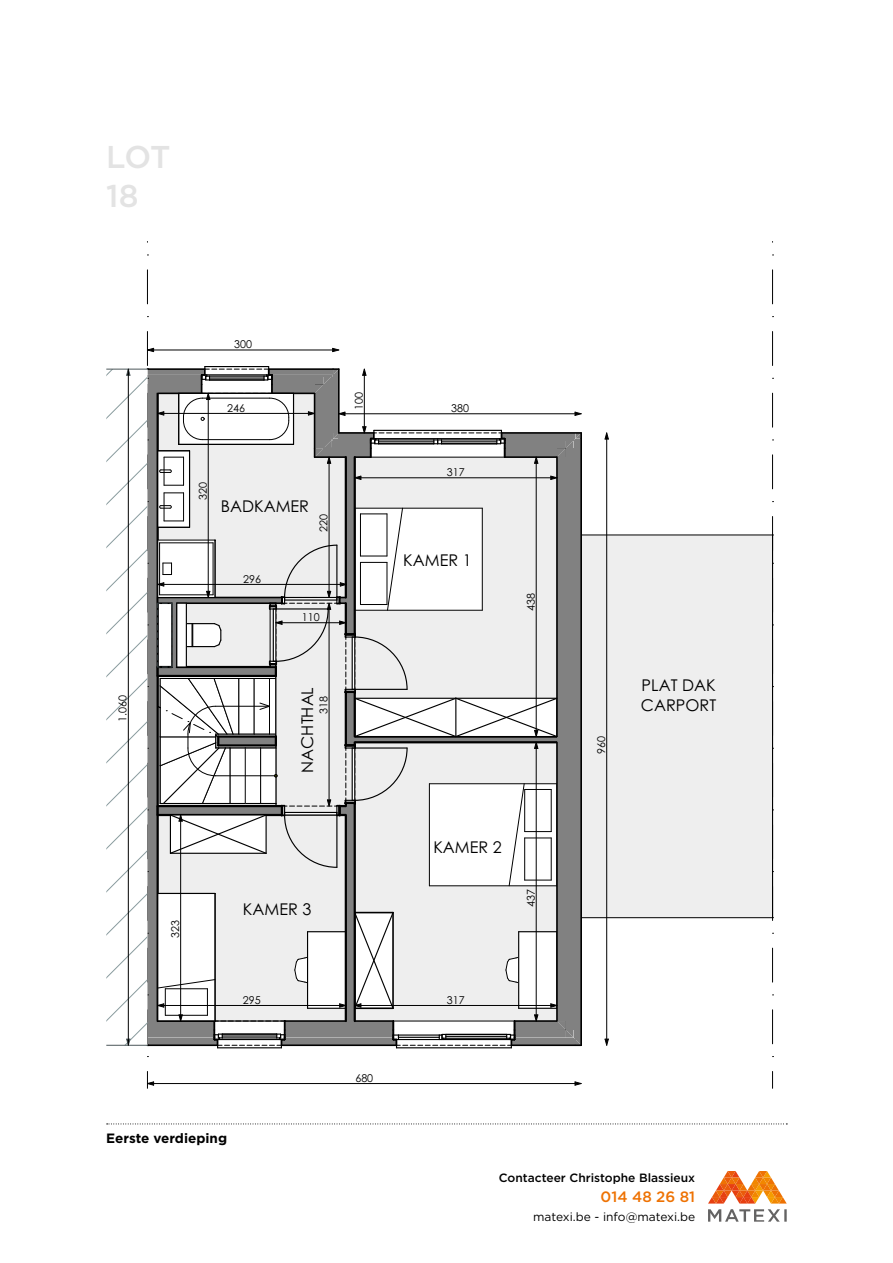
<style>
.page{position:relative;width:893px;height:1263px;background:#fff}
.page>*{position:absolute;margin:0;border:0;box-sizing:border-box;transform-origin:0 0}
.t1{font:500 31.5px/39px "Gotham";color:#e3e3e3}
.t2{font:16.2px/20px "Century Gothic";color:#000}
.t3{font:500 15px "Gotham";color:#ee7203}
.t4{font:700 13.5px "Gotham";color:#000}
.t5{font:500 12px "Gotham";color:#000}
.t6{font:12px "Gotham";color:#000}
.t7{font:10.8px "Century Gothic";color:#000}
</style>
<div class="page">
<svg style="left:107px;top:1123px;width:680px;height:1px"></svg>
<div style="left:581px;top:535px;width:191px;height:383px;background:#eee"></div>
<hr style="left:581px;top:534px;width:191px;height:1px;background:#000">
<hr style="left:581px;top:917px;width:191px;height:1px;background:#000">
<hr style="left:772px;top:535px;width:1px;height:383px;background:#000">
<hr style="left:205px;top:366px;width:64px;height:1px;background:#000">
<svg style="left:772px;top:1071px;width:1px;height:18px"></svg>
<hr style="left:772px;top:1010px;width:1px;height:34px;background:#000">
<hr style="left:772px;top:948px;width:1px;height:34px;background:#000">
<hr style="left:772px;top:886px;width:1px;height:34px;background:#000">
<hr style="left:772px;top:516px;width:1px;height:34px;background:#000">
<hr style="left:772px;top:455px;width:1px;height:34px;background:#000">
<hr style="left:772px;top:393px;width:1px;height:34px;background:#000">
<hr style="left:772px;top:331px;width:1px;height:34px;background:#000">
<hr style="left:772px;top:270px;width:1px;height:34px;background:#000">
<hr style="left:147px;top:331px;width:1px;height:34px;background:#000">
<hr style="left:147px;top:270px;width:1px;height:34px;background:#000">
<hr style="left:606px;top:439px;width:1px;height:600px;background:#000">
<svg style="left:604px;top:432px;width:5px;height:8px"></svg>
<svg style="left:604px;top:1038px;width:5px;height:8px"></svg>
<hr style="left:154px;top:1083px;width:421px;height:1px;background:#000">
<svg style="left:574px;top:1081px;width:8px;height:5px"></svg>
<svg style="left:146px;top:1071px;width:9px;height:18px"></svg>
<hr style="left:154px;top:350px;width:179px;height:1px;background:#000">
<svg style="left:332px;top:347px;width:8px;height:6px"></svg>
<svg style="left:146px;top:347px;width:9px;height:6px"></svg>
<svg style="left:106px;top:367px;width:476px;height:681px"></svg>
<hr style="left:106px;top:369px;width:41px;height:1px;background:#4b575a">
<hr style="left:106px;top:1045px;width:41px;height:1px;background:#4b575a">
<hr style="left:128px;top:369px;width:1px;height:676px;background:#000">
<svg style="left:708px;top:1171px;width:79px;height:32px"></svg>
<svg style="left:708px;top:1209px;width:79px;height:13px"></svg>
<h1 class="t1" style="left:106px;top:137px;width:66px">LOT<br>18</h1>
<p class="t7" style="left:117px;top:722px;width:28px;rotate:-90deg">1.060</p>
<p class="t7" style="left:234px;top:338px;width:19px">300</p>
<p class="t7" style="left:227px;top:402px;width:19px">246</p>
<p class="t7" style="left:353px;top:410px;width:19px;rotate:-90deg">100</p>
<p class="t7" style="left:197px;top:500px;width:19px;rotate:-90deg">320</p>
<h2 class="t2" style="left:221px;top:496px;width:90px">BADKAMER</h2>
<p class="t7" style="left:317px;top:532px;width:19px;rotate:-90deg">220</p>
<p class="t7" style="left:243px;top:573px;width:19px">296</p>
<p class="t7" style="left:302px;top:611px;width:19px">110</p>
<p class="t7" style="left:451px;top:402px;width:19px">380</p>
<p class="t7" style="left:447px;top:466px;width:19px">317</p>
<h2 class="t2" style="left:403px;top:551px;width:70px">KAMER 1</h2>
<p class="t7" style="left:525px;top:611px;width:19px;rotate:-90deg">438</p>
<h2 class="t2" style="left:297px;top:773px;width:87px;rotate:-90deg">NACHTHAL</h2>
<h2 class="t2" style="left:641px;top:675px;width:77px">PLAT DAK<br>CARPORT</h2>
<p class="t7" style="left:317px;top:714px;width:19px;rotate:-90deg">318</p>
<p class="t7" style="left:595px;top:754px;width:19px;rotate:-90deg">960</p>
<p class="t7" style="left:169px;top:938px;width:19px;rotate:-90deg">323</p>
<h2 class="t2" style="left:243px;top:899px;width:70px">KAMER 3</h2>
<p class="t7" style="left:243px;top:994px;width:19px">295</p>
<h2 class="t2" style="left:433px;top:838px;width:70px">KAMER 2</h2>
<p class="t7" style="left:525px;top:907px;width:19px;rotate:-90deg">437</p>
<p class="t7" style="left:447px;top:994px;width:19px">317</p>
<p class="t7" style="left:355px;top:1072px;width:19px">680</p>
<p class="t4" style="left:106px;top:1130px;width:122px">Eerste verdieping</p>
<p class="t5" style="left:499px;top:1170px;width:198px">Contacteer Christophe Blassieux</p>
<h3 class="t3" style="left:601px;top:1187px;width:96px">014 48 26 81</h3>
<p class="t6" style="left:533px;top:1209px;width:163px">matexi.be - info@matexi.be</p>
</div>
